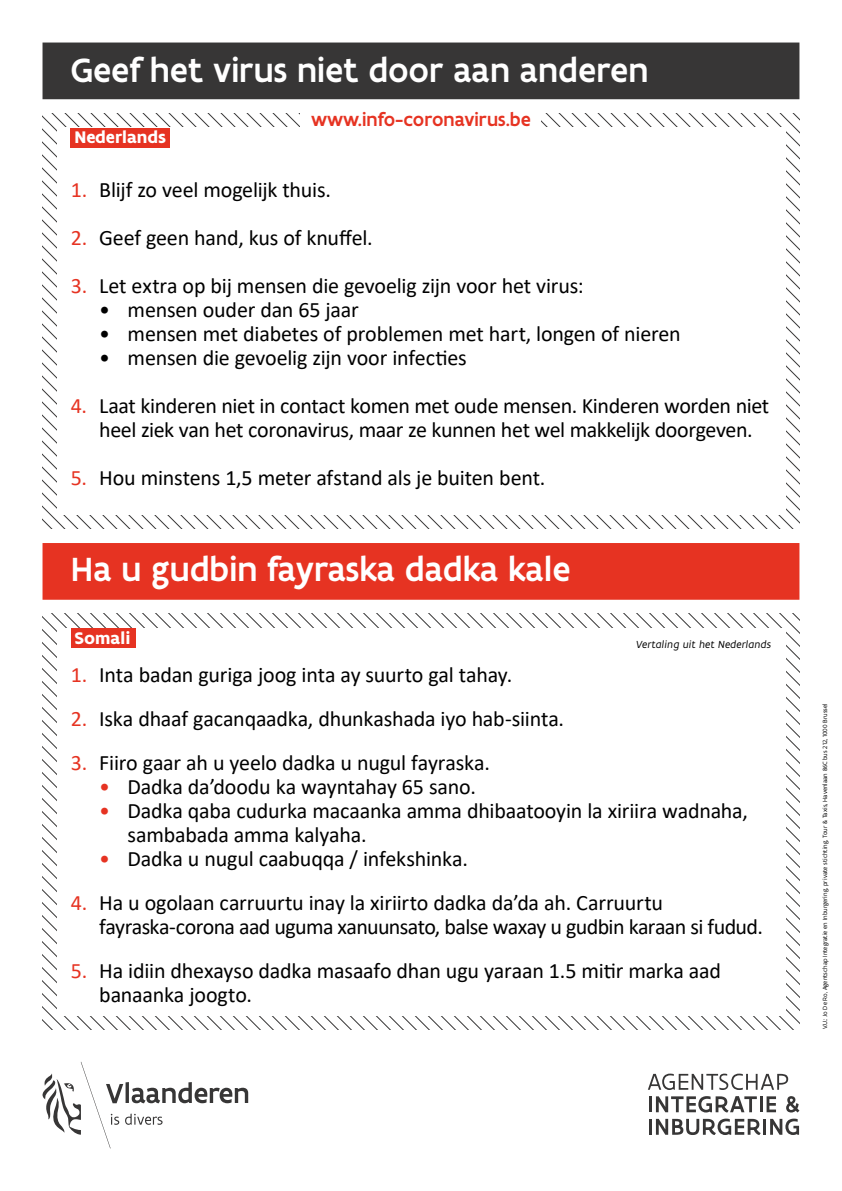
<style>
.page{position:relative;width:842px;height:1191px;background:#fff}
.page>*{position:absolute;margin:0;border:0;box-sizing:border-box;transform-origin:0 0}
.t1{font:500 36px "Flanders Art Sans";color:#fff}
.t2{font:22px/24px "Calibri";letter-spacing:-.01em;color:#000}
.t3{font:500 20px "Flanders Art Sans";color:#e63322}
.t4{font:700 18px "Flanders Art Sans";color:#fff}
.t5{font:italic 11px "Flanders Art Sans";letter-spacing:.01em;color:#000}
.t6{font:6.5px "Flanders Art Sans";color:#000}
.s1{color:#e63322}
</style>
<div class="page">
<svg style="left:43px;top:486px;width:756px;height:43px"></svg>
<svg style="left:43px;top:986px;width:756px;height:43px"></svg>
<div style="left:57px;top:128px;width:728px;height:386px;background:#fff"></div>
<div style="left:57px;top:628px;width:728px;height:387px;background:#fff"></div>
<div style="left:43px;top:43px;width:756px;height:56px;background:#373636"></div>
<div style="left:43px;top:543px;width:756px;height:57px;background:#e63322"></div>
<svg style="left:42px;top:1062px;width:206px;height:86px"></svg>
<svg style="left:648px;top:1073px;width:140px;height:17px"></svg>
<hr style="left:649px;top:1096px;width:3px;height:16px;background:#373636">
<svg style="left:656px;top:1096px;width:120px;height:16px"></svg>
<svg style="left:786px;top:1096px;width:13px;height:16px"></svg>
<hr style="left:649px;top:1118px;width:3px;height:16px;background:#373636">
<svg style="left:656px;top:1118px;width:105px;height:17px"></svg>
<hr style="left:763px;top:1118px;width:3px;height:16px;background:#373636">
<svg style="left:770px;top:1118px;width:29px;height:17px"></svg>
<div style="left:71px;top:128px;width:99px;height:19px;background:#e63322"></div>
<div style="left:71px;top:628px;width:65px;height:20px;background:#e63322"></div>
<h1 class="t1" style="left:71px;top:47px;width:579px">Geef het virus niet door aan anderen</h1>
<p class="t4" style="left:74px;top:126px;width:93px">Nederlands</p>
<p class="t3" style="left:311px;top:107px;width:221px">www.info-coronavirus.be</p>
<p class="t2" style="left:71px;top:177px;width:262px"><span class="s1">1.</span> Blijf zo veel mogelijk thuis.</p>
<p class="t2" style="left:71px;top:225px;width:303px"><span class="s1">2.</span> Geef geen hand, kus of knuffel.</p>
<p class="t2" style="left:71px;top:273px;width:514px"><span class="s1">3.</span> Let extra op bij mensen die gevoelig zijn voor het virus:</p>
<p class="t2" style="left:99px;top:297px;width:261px">• mensen ouder dan 65 jaar</p>
<p class="t2" style="left:99px;top:321px;width:583px">• mensen met diabetes of problemen met hart, longen of nieren</p>
<p class="t2" style="left:99px;top:345px;width:369px">• mensen die gevoelig zijn voor infecties</p>
<p class="t2" style="left:71px;top:393px;width:700px;text-align:center"><span class="s1">4.</span> Laat kinderen niet in contact komen met oude mensen. Kinderen worden niet heel ziek van het coronavirus, maar ze kunnen het wel makkelijk doorgeven.</p>
<p class="t2" style="left:71px;top:465px;width:476px"><span class="s1">5.</span> Hou minstens 1,5 meter afstand als je buiten bent.</p>
<h1 class="t1" style="left:71px;top:546px;width:501px">Ha u gudbin fayraska dadka kale</h1>
<p class="t4" style="left:74px;top:626px;width:58px">Somali</p>
<p class="t5" style="left:636px;top:637px;width:136px">Vertaling uit het Nederlands</p>
<p class="t2" style="left:71px;top:662px;width:443px"><span class="s1">1.</span> Inta badan guriga joog inta ay suurto gal tahay.</p>
<p class="t2" style="left:71px;top:706px;width:495px"><span class="s1">2.</span> Iska dhaaf gacanqaadka, dhunkashada iyo hab-siinta.</p>
<p class="t2" style="left:71px;top:750px;width:420px"><span class="s1">3.</span> Fiiro gaar ah u yeelo dadka u nugul fayraska.</p>
<p class="t2" style="left:99px;top:774px;width:378px"><span class="s1">•</span> Dadka da’doodu ka wayntahay 65 sano.</p>
<p class="t2" style="left:128px;top:798px;width:622px;text-indent:-28px"><span class="s1">•</span> Dadka qaba cudurka macaanka amma dhibaatooyin la xiriira wadnaha, sambabada amma kalyaha.</p>
<p class="t2" style="left:99px;top:846px;width:370px"><span class="s1">•</span> Dadka u nugul caabuqqa / infekshinka.</p>
<p class="t2" style="left:99px;top:890px;width:665px;text-indent:-28px"><span class="s1">4.</span> Ha u ogolaan carruurtu inay la xiriirto dadka da’da ah. Carruurtu fayraska-corona aad uguma xanuunsato, balse waxay u gudbin karaan si fudud.</p>
<p class="t2" style="left:99px;top:958px;width:623px;text-indent:-28px"><span class="s1">5.</span> Ha idiin dhexayso dadka masaafo dhan ugu yaraan 1.5 mitir marka aad banaanka joogto.</p>
<p class="t6" style="left:821px;top:1029px;width:327px;rotate:-90deg">V.U.: Jo De Ro, Agentschap Integratie en Inburgering, private stichting, Tour &amp; Taxis, Havenlaan 86C bus 212, 1000 Brussel</p>
</div>
